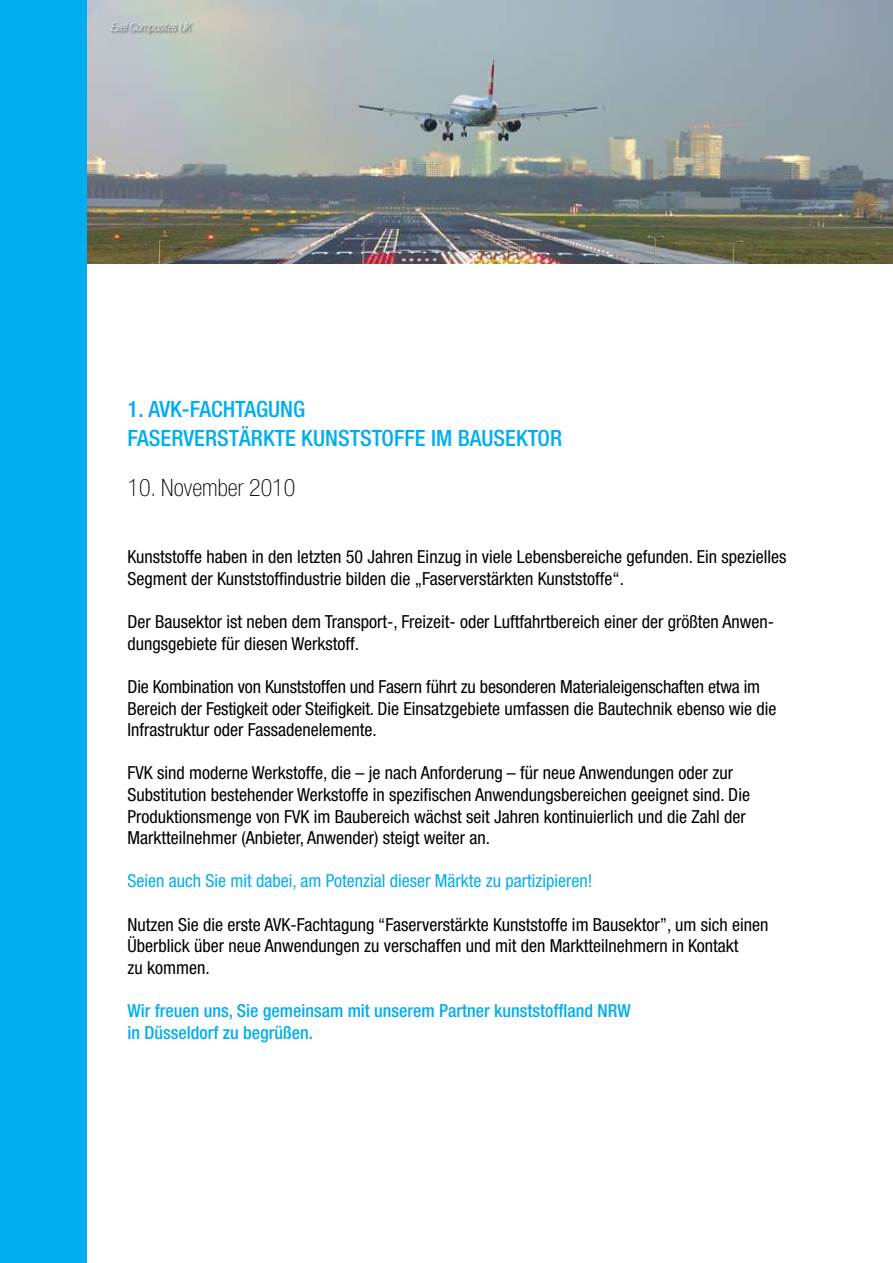
<style>
.page{position:relative;width:893px;height:1263px;background:#fff}
.page>*{position:absolute;margin:0;border:0;box-sizing:border-box;transform-origin:0 0}
.t1{font:100 condensed 24px "Helvetica Neue LT";color:#000}
.t2{font:500 condensed 22.5px/29.1px "Helvetica Neue LT";color:#00aeef}
.t3{font:condensed 18px/21.6px "Helvetica Neue LT";color:#000}
.t4{font:500 condensed 18px/21.8px "Helvetica Neue LT";color:#00aeef}
.t5{font:condensed 18px "Helvetica Neue LT";color:#00aeef}
.t6{font:italic 100 condensed 12px "Helvetica Neue LT";color:#fff}
</style>
<div class="page">
<img style="left:87px;top:0;width:806px;height:264px">
<div style="left:0;top:0;width:87px;height:1263px;background:#00aeef"></div>
<div style="left:111px;top:22px;width:84px;height:14px;background:#000;opacity:.75"></div>
<p class="t6" style="left:111px;top:20px;width:81px">Exel Composites UK</p>
<p class="t2" style="left:128px;top:395px;width:436px">1. AVK-Fachtagung<br>Faserverstärkte Kunststoff e im Bausektor</p>
<h1 class="t1" style="left:128px;top:474px;width:169px">10. November 2010</h1>
<p class="t3" style="left:128px;top:546px;width:660px">Kunststoffe haben in den letzten 50 Jahren Einzug in viele Lebensbereiche gefunden. Ein spezielles<br>Segment der Kunststoffindustrie bilden die „Faserverstärkten Kunststoffe“.</p>
<p class="t3" style="left:128px;top:611px;width:648px">Der Bausektor ist neben dem Transport-, Freizeit- oder Luftfahrtbereich einer der größten Anwen&shy;dungsgebiete für diesen Werkstoff.</p>
<p class="t3" style="left:128px;top:676px;width:651px">Die Kombination von Kunststoffen und Fasern führt zu besonderen Materialeigenschaften etwa im<br>Bereich der Festigkeit oder Steifigkeit. Die Einsatzgebiete umfassen die Bautechnik ebenso wie die<br>Infrastruktur oder Fassadenelemente.</p>
<p class="t3" style="left:128px;top:762px;width:624px">FVK sind moderne Werkstoffe, die – je nach Anforderung – für neue Anwendungen oder zur Substitution bestehender Werkstoffe in spezifischen Anwendungsbereichen geeignet sind. Die Produktionsmenge von FVK im Baubereich wächst seit Jahren kontinuierlich und die Zahl der Marktteilnehmer (Anbieter, Anwender) steigt weiter an.</p>
<p class="t5" style="left:128px;top:870px;width:466px">Seien auch Sie mit dabei, am Potenzial dieser Märkte zu partizipieren!</p>
<p class="t3" style="left:128px;top:913px;width:642px">Nutzen Sie die erste AVK-Fachtagung “Faserverstärkte Kunststoffe im Bausektor”, um sich einen<br>Überblick über neue Anwendungen zu verschaffen und mit den Marktteilnehmern in Kontakt<br>zu kommen.</p>
<p class="t4" style="left:128px;top:999px;width:505px">Wir freuen uns, Sie gemeinsam mit unserem Partner kunststoffland NRW in Düsseldorf zu begrüßen.</p>
</div>
